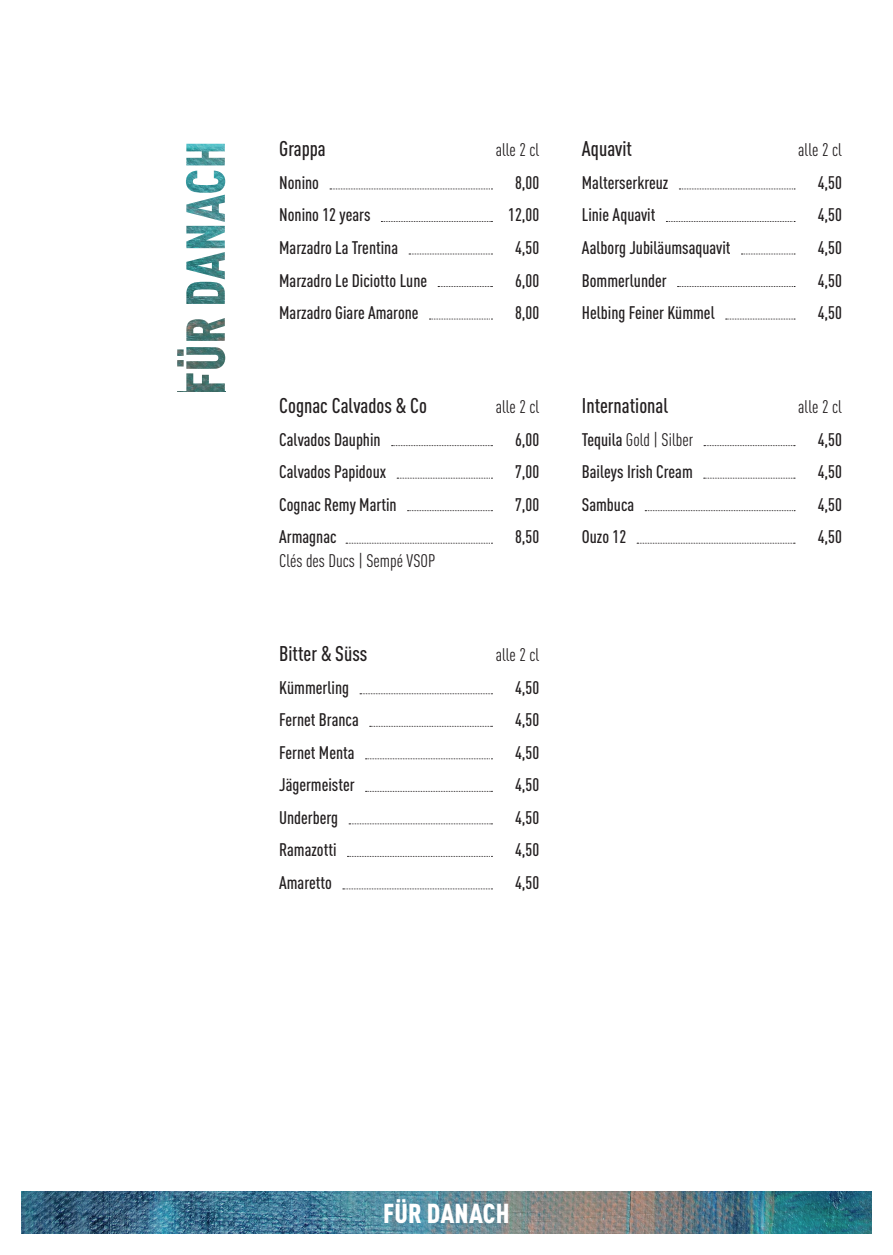
<style>
.page{position:relative;width:893px;height:1255px;background:#fff}
.page>*{position:absolute;margin:0;border:0;box-sizing:border-box;transform-origin:0 0}
.t1{font:900 condensed 27px "DIN Pro";letter-spacing:.01em;color:#fff}
.t2{font:500 condensed 21px "DIN Pro";color:#231f20}
.t3{font:500 condensed 18px "DIN Pro";color:#231f20}
.t4{font:condensed 18px "DIN Pro";color:#231f20}
.s1{font-weight:500}
</style>
<div class="page">
<img style="left:21px;top:1191px;width:851px;height:42px">
<svg style="left:330px;top:188px;width:162px;height:1px"></svg>
<svg style="left:381px;top:221px;width:111px;height:1px"></svg>
<svg style="left:409px;top:253px;width:83px;height:1px"></svg>
<svg style="left:438px;top:286px;width:54px;height:1px"></svg>
<svg style="left:429px;top:319px;width:63px;height:1px"></svg>
<svg style="left:392px;top:445px;width:100px;height:1px"></svg>
<svg style="left:397px;top:478px;width:95px;height:1px"></svg>
<svg style="left:407px;top:510px;width:85px;height:1px"></svg>
<svg style="left:346px;top:543px;width:146px;height:1px"></svg>
<svg style="left:360px;top:693px;width:132px;height:1px"></svg>
<svg style="left:370px;top:726px;width:122px;height:1px"></svg>
<svg style="left:365px;top:758px;width:127px;height:1px"></svg>
<svg style="left:366px;top:791px;width:126px;height:1px"></svg>
<svg style="left:349px;top:823px;width:143px;height:1px"></svg>
<svg style="left:347px;top:856px;width:145px;height:1px"></svg>
<svg style="left:343px;top:888px;width:149px;height:1px"></svg>
<svg style="left:679px;top:188px;width:116px;height:1px"></svg>
<svg style="left:666px;top:221px;width:129px;height:1px"></svg>
<svg style="left:741px;top:253px;width:54px;height:1px"></svg>
<svg style="left:677px;top:286px;width:118px;height:1px"></svg>
<svg style="left:726px;top:319px;width:69px;height:1px"></svg>
<svg style="left:704px;top:445px;width:91px;height:1px"></svg>
<svg style="left:704px;top:478px;width:91px;height:1px"></svg>
<svg style="left:645px;top:510px;width:150px;height:1px"></svg>
<svg style="left:637px;top:543px;width:158px;height:1px"></svg>
<svg style="left:177px;top:144px;width:48px;height:247px"></svg>
<p class="t2" style="left:279px;top:133px;width:48px">Grappa</p>
<p class="t4" style="left:496px;top:137px;width:45px">alle 2 cl</p>
<p class="t3" style="left:279px;top:169px;width:41px">Nonino</p>
<p class="t3" style="left:515px;top:169px;width:26px">8,00</p>
<p class="t3" style="left:279px;top:202px;width:93px">Nonino 12 years</p>
<p class="t3" style="left:508px;top:202px;width:33px">12,00</p>
<p class="t3" style="left:279px;top:234px;width:120px">Marzadro La Trentina</p>
<p class="t3" style="left:515px;top:234px;width:26px">4,50</p>
<p class="t3" style="left:279px;top:267px;width:149px">Marzadro Le Diciotto Lune</p>
<p class="t3" style="left:515px;top:267px;width:26px">6,00</p>
<p class="t3" style="left:279px;top:299px;width:141px">Marzadro Giare Amarone</p>
<p class="t3" style="left:515px;top:299px;width:26px">8,00</p>
<p class="t2" style="left:279px;top:390px;width:149px">Cognac Calvados &amp; Co</p>
<p class="t4" style="left:496px;top:394px;width:45px">alle 2 cl</p>
<p class="t3" style="left:279px;top:426px;width:103px">Calvados Dauphin</p>
<p class="t3" style="left:515px;top:426px;width:26px">6,00</p>
<p class="t3" style="left:279px;top:458px;width:108px">Calvados Papidoux</p>
<p class="t3" style="left:515px;top:458px;width:26px">7,00</p>
<p class="t3" style="left:279px;top:491px;width:119px">Cognac Remy Martin</p>
<p class="t3" style="left:515px;top:491px;width:26px">7,00</p>
<p class="t3" style="left:279px;top:523px;width:59px">Armagnac</p>
<p class="t3" style="left:515px;top:523px;width:26px">8,50</p>
<p class="t4" style="left:279px;top:548px;width:158px">Clés des Ducs | Sempé VSOP</p>
<p class="t2" style="left:279px;top:638px;width:90px">Bitter &amp; Süss</p>
<p class="t4" style="left:496px;top:642px;width:45px">alle 2 cl</p>
<p class="t3" style="left:279px;top:674px;width:71px">Kümmerling</p>
<p class="t3" style="left:515px;top:674px;width:26px">4,50</p>
<p class="t3" style="left:279px;top:706px;width:81px">Fernet Branca</p>
<p class="t3" style="left:515px;top:706px;width:26px">4,50</p>
<p class="t3" style="left:279px;top:739px;width:77px">Fernet Menta</p>
<p class="t3" style="left:515px;top:739px;width:26px">4,50</p>
<p class="t3" style="left:279px;top:771px;width:77px">Jägermeister</p>
<p class="t3" style="left:515px;top:771px;width:26px">4,50</p>
<p class="t3" style="left:279px;top:804px;width:60px">Underberg</p>
<p class="t3" style="left:515px;top:804px;width:26px">4,50</p>
<p class="t3" style="left:279px;top:836px;width:59px">Ramazotti</p>
<p class="t3" style="left:515px;top:836px;width:26px">4,50</p>
<p class="t3" style="left:279px;top:869px;width:54px">Amaretto</p>
<p class="t3" style="left:515px;top:869px;width:26px">4,50</p>
<p class="t2" style="left:582px;top:133px;width:52px">Aquavit</p>
<p class="t4" style="left:798px;top:137px;width:45px">alle 2 cl</p>
<p class="t3" style="left:582px;top:169px;width:88px">Malterserkreuz</p>
<p class="t3" style="left:818px;top:169px;width:26px">4,50</p>
<p class="t3" style="left:582px;top:202px;width:75px">Linie Aquavit</p>
<p class="t3" style="left:818px;top:202px;width:26px">4,50</p>
<p class="t3" style="left:582px;top:234px;width:150px">Aalborg Jubiläumsaquavit</p>
<p class="t3" style="left:818px;top:234px;width:26px">4,50</p>
<p class="t3" style="left:582px;top:267px;width:86px">Bommerlunder</p>
<p class="t3" style="left:818px;top:267px;width:26px">4,50</p>
<p class="t3" style="left:582px;top:299px;width:134px">Helbing Feiner Kümmel</p>
<p class="t3" style="left:818px;top:299px;width:26px">4,50</p>
<p class="t2" style="left:582px;top:390px;width:88px">International</p>
<p class="t4" style="left:798px;top:394px;width:45px">alle 2 cl</p>
<p class="t4" style="left:582px;top:426px;width:113px"><span class="s1">Tequila</span> Gold | Silber</p>
<p class="t3" style="left:818px;top:426px;width:26px">4,50</p>
<p class="t3" style="left:582px;top:458px;width:112px">Baileys Irish Cream</p>
<p class="t3" style="left:818px;top:458px;width:26px">4,50</p>
<p class="t3" style="left:582px;top:491px;width:54px">Sambuca</p>
<p class="t3" style="left:818px;top:491px;width:26px">4,50</p>
<p class="t3" style="left:582px;top:523px;width:46px">Ouzo 12</p>
<p class="t3" style="left:818px;top:523px;width:26px">4,50</p>
<h1 class="t1" style="left:383px;top:1191px;width:128px">FÜR DANACH</h1>
</div>
